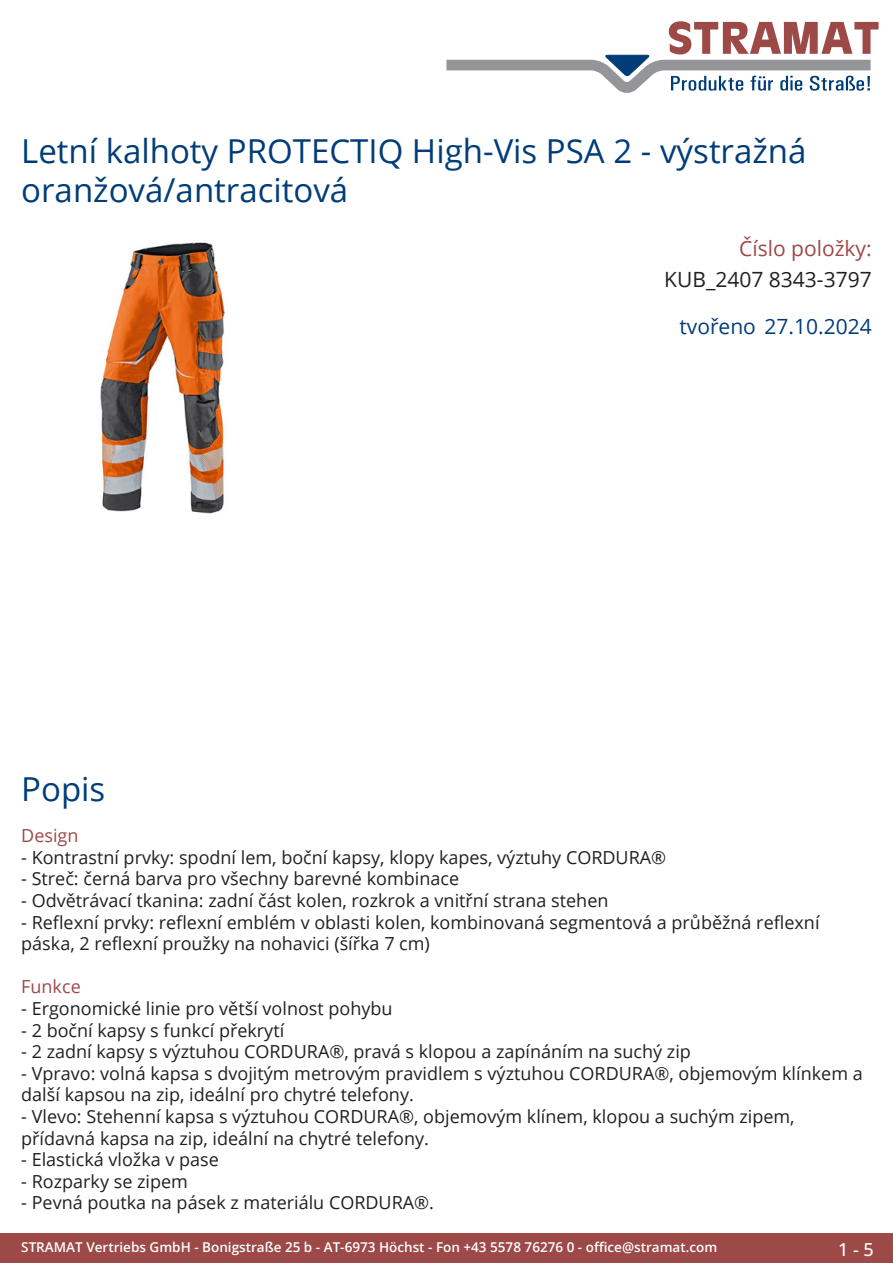
<style>
.page{position:relative;width:893px;height:1263px;background:#fff}
.page>*{position:absolute;margin:0;border:0;box-sizing:border-box;transform-origin:0 0}
.Produkttitel{font:33px/39.6px "Open Sans";color:#003d78}
.TechDaten_Inhalt{font:21px "Open Sans";color:#231f20}
.Erstellungsdatum{font:21px "Open Sans";color:#003d78}
.TechDaten_Überschrif{font:21px "Open Sans";color:#9c4948}
.Beschreibung_Text{font:18px/21.6px "Open Sans";color:#231f20}
.Beschreibung_Text-2{font:18px "Open Sans";color:#9c4948}
.t1{font:500 18px "Open Sans";color:#fff}
.t2{font:600 13.5px "Open Sans";color:#fff}
</style>
<div class="page">
<div style="left:0;top:1233px;width:893px;height:30px;background:#9c4948"></div>
<svg style="left:446px;top:21px;width:433px;height:72px"></svg>
<img style="left:100px;top:242px;width:127px;height:272px">
<p class="Produkttitel" style="left:21px;top:130px;width:787px">Letní kalhoty PROTECTIQ High-Vis PSA 2 - výstražná oranžová/antracitová</p>
<p class="TechDaten_Überschrif" style="left:739px;top:234px;width:134px">Číslo položky:</p>
<p class="TechDaten_Inhalt" style="left:664px;top:265px;width:209px">KUB_2407 8343-3797</p>
<p class="Erstellungsdatum" style="left:679px;top:312px;width:194px">tvořeno 27.10.2024</p>
<p class="Produkttitel" style="left:21px;top:768px;width:86px">Popis</p>
<p class="Beschreibung_Text-2" style="left:21px;top:823px;width:59px">Design</p>
<p class="Beschreibung_Text" style="left:21px;top:846px;width:646px">- Kontrastní prvky: spodní lem, boční kapsy, klopy kapes, výztuhy CORDURA®</p>
<p class="Beschreibung_Text" style="left:21px;top:867px;width:439px">- Streč: černá barva pro všechny barevné kombinace</p>
<p class="Beschreibung_Text" style="left:21px;top:889px;width:589px">- Odvětrávací tkanina: zadní část kolen, rozkrok a vnitřní strana stehen</p>
<p class="Beschreibung_Text" style="left:21px;top:911px;width:800px">- Reflexní prvky: reflexní emblém v oblasti kolen, kombinovaná segmentová a průběžná reflexní páska, 2 reflexní proužky na nohavici (šířka 7 cm)</p>
<p class="Beschreibung_Text-2" style="left:21px;top:974px;width:61px">Funkce</p>
<p class="Beschreibung_Text" style="left:21px;top:997px;width:373px">- Ergonomické linie pro větší volnost pohybu</p>
<p class="Beschreibung_Text" style="left:21px;top:1019px;width:265px">- 2 boční kapsy s funkcí překrytí</p>
<p class="Beschreibung_Text" style="left:21px;top:1040px;width:671px">- 2 zadní kapsy s výztuhou CORDURA®, pravá s klopou a zapínáním na suchý zip</p>
<p class="Beschreibung_Text" style="left:21px;top:1062px;width:843px">- Vpravo: volná kapsa s dvojitým metrovým pravidlem s výztuhou CORDURA®, objemovým klínkem a další kapsou na zip, ideální pro chytré telefony.</p>
<p class="Beschreibung_Text" style="left:21px;top:1105px;width:775px">- Vlevo: Stehenní kapsa s výztuhou CORDURA®, objemovým klínem, klopou a suchým zipem, přídavná kapsa na zip, ideální na chytré telefony.</p>
<p class="Beschreibung_Text" style="left:21px;top:1148px;width:199px">- Elastická vložka v pase</p>
<p class="Beschreibung_Text" style="left:21px;top:1170px;width:168px">- Rozparky se zipem</p>
<p class="Beschreibung_Text" style="left:21px;top:1191px;width:414px">- Pevná poutka na pásek z materiálu CORDURA®.</p>
<p class="t2" style="left:21px;top:1238px;width:698px">STRAMAT Vertriebs GmbH - Bonigstraße 25 b - AT-6973 Höchst - Fon +43 5578 76276 0 - office@stramat.com</p>
<p class="t1" style="left:838px;top:1237px;width:37px">1 - 5</p>
</div>
